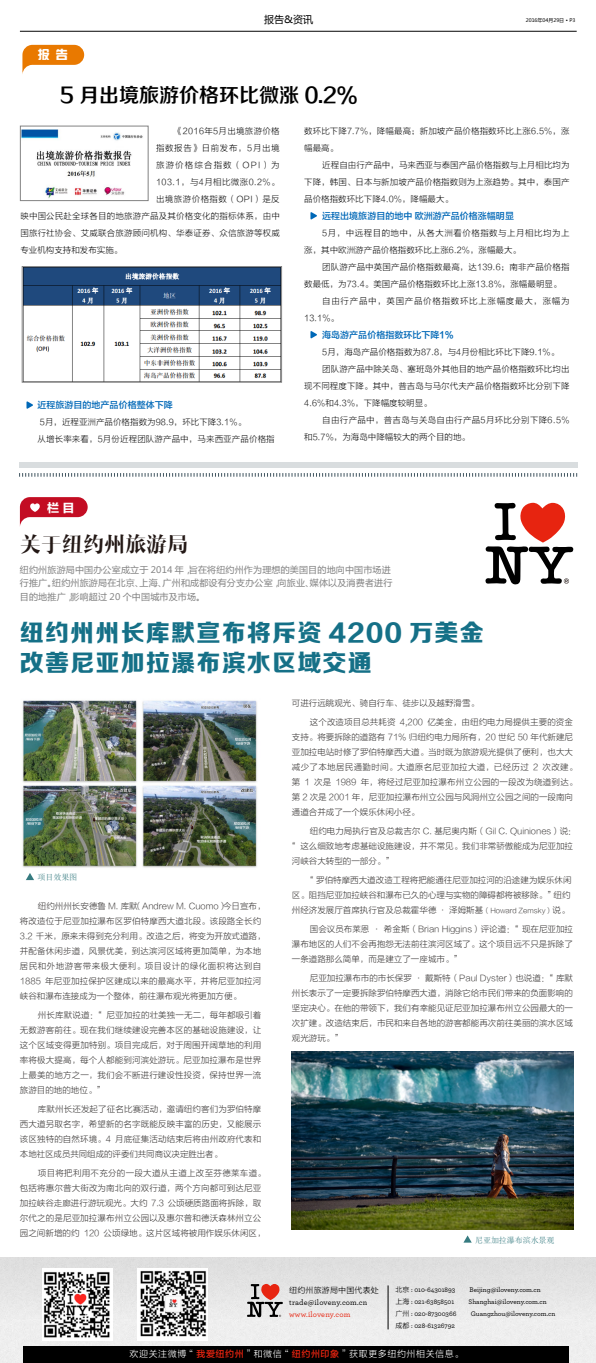
<style>
.page{position:relative;width:596px;height:1363px;background:#fff}
.page>*{position:absolute;margin:0;border:0;box-sizing:border-box;transform-origin:0 0}
.t1{font:24px/30.1px "FZZDHJW GB1 0";letter-spacing:.05em;color:#157087}
.t2{font:21px "MF Shang Ya Noncommercial";color:#231815}
.t3{font:20px "FZZZHONGJW GB1 0";color:#000}
.t4{font:12.2px "hzgb";color:#fff}
.t5{font:12px "FZLTDHK GBK1 0";color:#fff}
.t6{font:10px "Microsoft Ya Hei";color:#000}
.t7{font:9px/13.6px "Microsoft Ya Hei";letter-spacing:.02em;color:#828282}
.t8{font:9px "FZLTZHK GBK1 0";color:#0068b7}
.t9{font:9px "FZLTXHK";letter-spacing:.06em;color:#fff}
.t10{font:8.5px/15px "FZLTKHK GBK1 0";color:#2f2c2b;text-align:justify}
.t11{font:8.5px/17px "FZLTXHK";letter-spacing:.005em;color:#1a1a1a}
.t12{font:8.5px/17px "FZLTXHK";letter-spacing:.055em;color:#1a1a1a}
.t13{font:8.5px "FZLTXHK";letter-spacing:.035em;color:#1a1a1a}
.t14{font:8.5px "FZLTXHK";letter-spacing:.08em;color:#1a1a1a}
.t15{font:8.5px "FZLTXHK";letter-spacing:.04em;color:#1a1a1a}
.t16{font:8.5px "FZLTXHK";letter-spacing:.05em;color:#1a1a1a}
.t17{font:8.5px "FZLTXHK";letter-spacing:.03em;color:#1a1a1a}
.t18{font:8.5px "FZLTXHK";letter-spacing:.07em;color:#1a1a1a}
.t19{font:8.5px "FZLTXHK";letter-spacing:.13em;color:#1a1a1a}
.t20{font:500 8px "Archer Pro";letter-spacing:.02em;color:#000}
.t21{font:500 8px "Archer Pro";letter-spacing:.02em;color:#e72410}
.t22{font:8px "Sim Sun";letter-spacing:-.01em;color:#367b80}
.t23{font:8px "FZLTXHK";letter-spacing:.02em;color:#000}
.t24{font:500 7px "Archer Pro";color:#000}
.t25{font:5px "Microsoft Ya Hei";color:#000}
.s1{font-size:7px}
.s2{font-family:"FZLTXHK";font-weight:400}
.s3{font-family:"FZLTZHK GBK1 0";color:#e72410}
</style>
<div class="page">
<hr style="left:20px;top:31px;width:556px;height:1px;background:#050505">
<svg style="left:19px;top:473px;width:558px;height:4px"></svg>
<svg style="left:485px;top:502px;width:88px;height:83px"></svg>
<svg style="left:20px;top:497px;width:68px;height:29px"></svg>
<div style="left:20px;top:462px;width:558px;height:5px;background:#d9dddf"></div>
<img style="left:22px;top:700px;width:235px;height:168px">
<img style="left:291px;top:1052px;width:281px;height:178px">
<div style="left:0;top:1257px;width:595px;height:106px;background:#e8e8e8"></div>
<svg style="left:247px;top:1284px;width:36px;height:33px"></svg>
<hr style="left:387px;top:1285px;width:1px;height:44px;background:#000">
<div style="left:23px;top:1346px;width:545px;height:17px;background:#000"></div>
<img style="left:42px;top:1269px;width:70px;height:71px">
<img style="left:137px;top:1269px;width:70px;height:71px">
<svg style="left:26px;top:873px;width:8px;height:7px"></svg>
<svg style="left:463px;top:1235px;width:8px;height:8px"></svg>
<img style="left:22px;top:127px;width:127px;height:74px">
<img style="left:24px;top:269px;width:255px;height:111px">
<div style="left:22px;top:267px;width:259px;height:115px;border:1px solid #828282"></div>
<div style="left:20px;top:126px;width:128px;height:75px;border:1px solid #828282"></div>
<svg style="left:22px;top:45px;width:62px;height:29px"></svg>
<svg style="left:310px;top:212px;width:7px;height:8px"></svg>
<svg style="left:310px;top:331px;width:7px;height:8px"></svg>
<svg style="left:26px;top:401px;width:7px;height:8px"></svg>
<h3 class="t4" style="left:38px;top:49px;width:31px">报 告</h3>
<p class="t6" style="left:264px;top:13px;width:50px">报告&amp;资讯</p>
<p class="t25" style="left:525px;top:16px;width:51px">2016年04月29日 • P3</p>
<h3 class="t3" style="left:60px;top:84px;width:298px">5 月出境旅游价格环比微涨 0.2%</h3>
<p class="t17" style="left:174px;top:127px;width:107px">《2016年5月出境旅游价格</p>
<p class="t18" style="left:156px;top:144px;width:125px">指数报告》日前发布，5月出境</p>
<p class="t19" style="left:156px;top:161px;width:125px">旅游价格综合指数（OPI）为</p>
<p class="t15" style="left:156px;top:178px;width:125px">103.1，与4月相比微涨0.2%。</p>
<p class="t16" style="left:156px;top:195px;width:125px">出境旅游价格指数（OPI）是反</p>
<p class="t11" style="left:20px;top:208px;width:261px">映中国公民赴全球各目的地旅游产品及其价格变化的指标体系，由中</p>
<p class="t11" style="left:20px;top:225px;width:261px">国旅行社协会、艾威联合旅游顾问机构、华泰证券、众信旅游等权威</p>
<p class="t11" style="left:20px;top:242px;width:103px">专业机构支持和发布实施。</p>
<p class="t11" style="left:304px;top:123px;width:267px">数环比下降7.7%，降幅最高；新加坡产品价格指数环比上涨6.5%，涨幅最高。</p>
<p class="t11" style="left:304px;top:157px;width:267px;text-align:justify;text-indent:18px">近程自由行产品中，马来西亚与泰国产品价格指数与上月相比均为下降，韩国、日本与新加坡产品价格指数则为上涨趋势。其中，泰国产品价格指数环比下降4.0%，降幅最大。</p>
<p class="t8" style="left:322px;top:211px;width:193px">远程出境旅游目的地中 欧洲游产品价格涨幅明显</p>
<p class="t12" style="left:304px;top:225px;width:267px;text-indent:18px">5月，中远程目的地中，从各大洲看价格指数与上月相比均为上涨，其中欧洲游产品价格指数环比上涨6.2%，涨幅最大。</p>
<p class="t11" style="left:322px;top:259px;width:249px">团队游产品中英国产品价格指数最高，达139.6；南非产品价格指</p>
<p class="t11" style="left:304px;top:276px;width:258px">数最低，为73.4。美国产品价格指数环比上涨13.8%，涨幅最明显。</p>
<p class="t14" style="left:322px;top:297px;width:249px">自由行产品中，英国产品价格指数环比上涨幅度最大，涨幅为</p>
<p class="t11" style="left:304px;top:310px;width:36px">13.1%。</p>
<p class="t8" style="left:322px;top:330px;width:133px">海岛游产品价格指数环比下降1%</p>
<p class="t11" style="left:322px;top:344px;width:238px">5月，海岛产品价格指数为87.8，与4月份相比环比下降9.1%。</p>
<p class="t11" style="left:322px;top:361px;width:248px">团队游产品中除关岛、塞班岛外其他目的地产品价格指数环比均出</p>
<p class="t11" style="left:304px;top:378px;width:267px">现不同程度下降。其中，普吉岛与马尔代夫产品价格指数环比分别下降</p>
<p class="t11" style="left:304px;top:395px;width:129px">4.6%和4.3%，下降幅度较明显。</p>
<p class="t13" style="left:322px;top:416px;width:249px">自由行产品中，普吉岛与关岛自由行产品5月环比分别下降6.5%</p>
<p class="t11" style="left:304px;top:429px;width:167px">和5.7%，为海岛中降幅较大的两个目的地。</p>
<p class="t8" style="left:38px;top:400px;width:137px">近程旅游目的地产品价格整体下降</p>
<p class="t11" style="left:38px;top:414px;width:238px">5月，近程亚洲产品价格指数为98.9，环比下降3.1%。<br>从增长率来看，5月份近程团队游产品中，马来西亚产品价格指</p>
<h3 class="t5" style="left:47px;top:501px;width:29px">栏 目</h3>
<h2 class="t2" style="left:20px;top:532px;width:169px">关于纽约州旅游局</h2>
<p class="t7" style="left:20px;top:562px;width:374px">纽约州旅游局中国办公室成立于 2014 年，旨在将纽约州作为理想的美国目的地向中国市场进行推广。纽约州旅游局在北京、上海、广州和成都设有分支办公室，向旅业、媒体以及消费者进行目的地推广，影响超过 20 个中国城市及市场。</p>
<h1 class="t1" style="left:20px;top:619px;width:465px">纽约州州长库默宣布将斥资 4200 万美金改善尼亚加拉瀑布滨水区域交通</h1>
<p class="t10" style="left:291px;top:696px;width:188px">可进行远眺观光、骑自行车、徒步以及越野滑雪。</p>
<p class="t10" style="left:291px;top:715px;width:287px;text-align:left;text-indent:18px">这个改造项目总共耗资 4,200 亿美金，由纽约电力局提供主要的资金支持。将要拆除的道路有 71% 归纽约电力局所有，20 世纪 50 年代新建尼亚加拉电站时修了罗伯特摩西大道。当时既为旅游观光提供了便利，也大大减少了本地居民通勤时间。大道原名尼亚加拉大道，已经历过 2 次改建。第 1 次是 1989 年，将经过尼亚加拉瀑布州立公园的一段改为绕道到达。第 2 次是 2001 年，尼亚加拉瀑布州立公园与风洞州立公园之间的一段南向通道合并成了一个娱乐休闲小径。</p>
<p class="t10" style="left:309px;top:824px;width:267px">纽约电力局执行官及总裁吉尔 C. 基尼奥内斯（Gil C. Quiniones）说：</p>
<p class="t10" style="left:287px;top:839px;width:287px">“ 这么细致地考虑基础设施建设，并不常见。我们非常骄傲能成为尼亚加拉</p>
<p class="t10" style="left:291px;top:854px;width:103px">河峡谷大转型的一部分。”</p>
<p class="t10" style="left:291px;top:873px;width:281px;text-indent:14px">“ 罗伯特摩西大道改造工程将把能通往尼亚加拉河的沿途建为娱乐休闲区。阻挡尼亚加拉峡谷和瀑布已久的心理与实物的障碍都将被移除。”纽约州经济发展厅首席执行官及总裁霍华德 · 泽姆斯基<span class="s1">（Howard Zemsky）</span>说。</p>
<p class="t10" style="left:291px;top:922px;width:282px;text-indent:18px">国会议员布莱恩 · 希金斯（Brian Higgins）评论道：“ 现在尼亚加拉瀑布地区的人们不会再抱怨无法前往滨河区域了。这个项目远不只是拆除了一条道路那么简单，而是建立了一座城市。”</p>
<p class="t10" style="left:291px;top:971px;width:282px;text-indent:18px">尼亚加拉瀑布市的市长保罗 · 戴斯特（Paul Dyster）也说道：“ 库默州长表示了一定要拆除罗伯特摩西大道，消除它给市民们带来的负面影响的坚定决心。在他的带领下，我们有幸能见证尼亚加拉瀑布州立公园最大的一次扩建。改造结束后，市民和来自各地的游客都能再次前往美丽的滨水区域观光游玩。”</p>
<p class="t22" style="left:38px;top:873px;width:41px">项目效果图</p>
<p class="t10" style="left:20px;top:899px;width:247px;text-align:left;text-indent:18px">纽约州州长安德鲁 M. 库默（Andrew M. Cuomo）今日宣布，将改造位于尼亚加拉瀑布区罗伯特摩西大道北段。该段路全长约3.2 千米，原来未得到充分利用。改造之后，将变为开放式道路，并配备休闲步道，风景优美，到达滨河区域将更加简单，为本地居民和外地游客带来极大便利。项目设计的绿化面积将达到自1885 年尼亚加拉保护区建成以来的最高水平，并将尼亚加拉河峡谷和瀑布连接成为一个整体，前往瀑布观光将更加方便。</p>
<p class="t10" style="left:20px;top:1008px;width:243px;text-indent:18px">州长库默说道：“ 尼亚加拉的壮美独一无二，每年都吸引着无数游客前往。现在我们继续建设完善本区的基础设施建设，让这个区域变得更加特别。项目完成后，对于周围开阔草地的利用率将极大提高，每个人都能到河滨处游玩。尼亚加拉瀑布是世界上最美的地方之一，我们会不断进行建设性投资，保持世界一流旅游目的地的地位。”</p>
<p class="t10" style="left:20px;top:1102px;width:243px;text-indent:18px">库默州长还发起了征名比赛活动，邀请纽约客们为罗伯特摩西大道另取名字，希望新的名字既能反映丰富的历史，又能展示该区独特的自然环境。4 月底征集活动结束后将由州政府代表和本地社区成员共同组成的评委们共同商议决定胜出者。</p>
<p class="t10" style="left:20px;top:1166px;width:247px;text-align:left;text-indent:18px">项目将把利用不充分的一段大道从主道上改至芬德莱车道。包括将惠尔普大街改为南北向的双行道，两个方向都可到达尼亚加拉峡谷走廊进行游玩观光。大约 7.3 公顷硬质路面将拆除，取尔代之的是尼亚加拉瀑布州立公园以及惠尔普和德沃森林州立公园之间新增的约 120 公顷绿地。这片区域将被用作娱乐休闲区，</p>
<p class="t22" style="left:475px;top:1236px;width:81px">尼亚加拉瀑布滨水景观</p>
<p class="t24" style="left:395px;top:1284px;width:61px"><span class="s2">北京</span> : 010-64301893</p>
<p class="t24" style="left:469px;top:1284px;width:73px">Beijing@iloveny.com.cn</p>
<p class="t24" style="left:395px;top:1296px;width:60px"><span class="s2">上海</span> : 021-63858501</p>
<p class="t24" style="left:468px;top:1296px;width:80px">Shanghai@iloveny.com.cn</p>
<p class="t24" style="left:395px;top:1308px;width:63px"><span class="s2">广州</span> : 020-87300366</p>
<p class="t24" style="left:470px;top:1308px;width:86px">Guangzhou@iloveny.com.cn</p>
<p class="t24" style="left:395px;top:1320px;width:61px"><span class="s2">成都</span> : 028-61326792</p>
<p class="t9" style="left:129px;top:1349px;width:335px">欢迎关注微博“ <span class="s3">我爱纽约州</span> ”和微信“ <span class="s3">纽约州印象</span> ”获取更多纽约州相关信息。</p>
<p class="t23" style="left:289px;top:1286px;width:91px">纽约州旅游局中国代表处</p>
<p class="t20" style="left:289px;top:1297px;width:80px">trade@iloveny.com.cn</p>
<p class="t21" style="left:289px;top:1309px;width:63px">www.iloveny.com</p>
</div>
